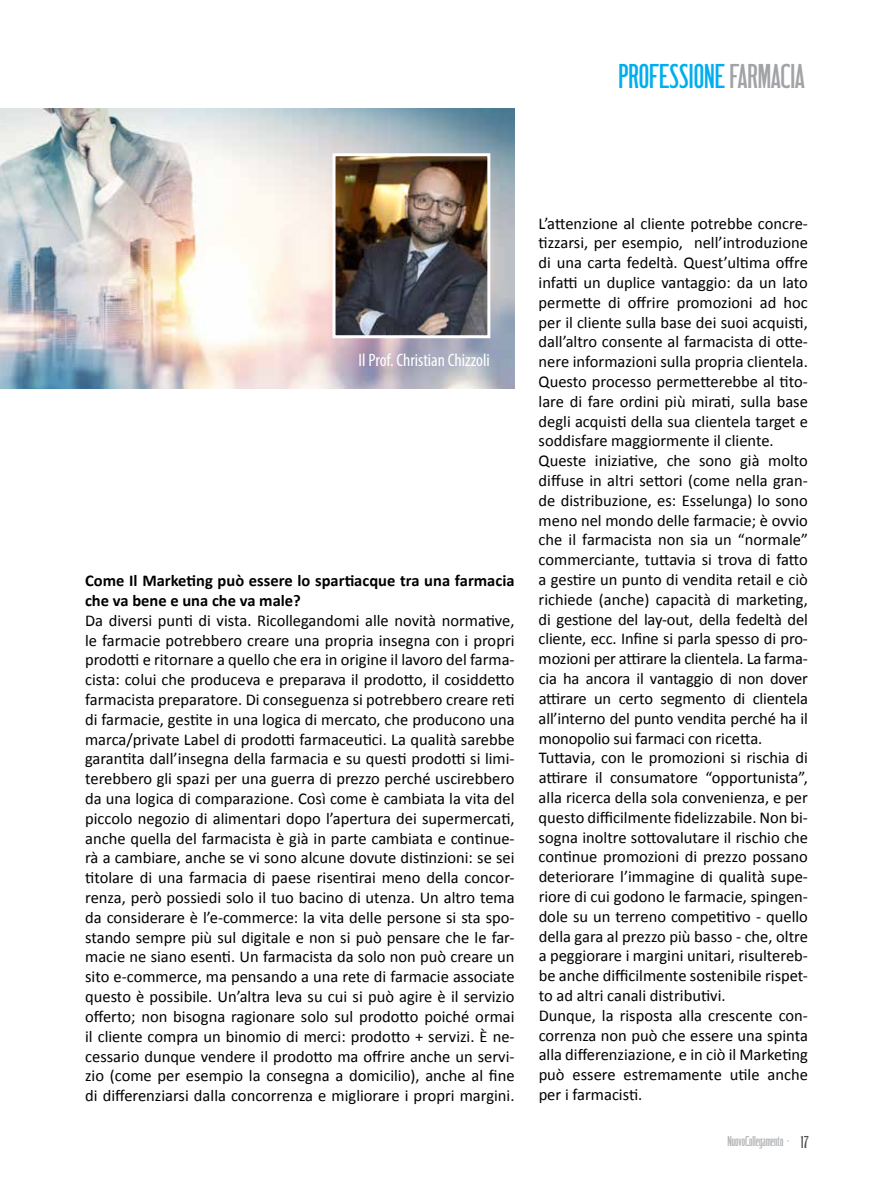
<style>
.page{position:relative;width:893px;height:1191px;background:#fff}
.page>*{position:absolute;margin:0;border:0;box-sizing:border-box;transform-origin:0 0}
.t1{font:36px "HWT Unit Gothic 721";color:#00aeef}
.t2{font:condensed 18px "Myriad Pro";color:#fff}
.t3{font:16.5px/19.8px "Calibri";color:#000}
.t4{font:700 16.5px/19.8px "Calibri";color:#000}
.t5{font:15px "HWT Unit Gothic 721";color:#afb1b4}
.s1{color:#a1a3a6}
.s2{font-size:18px;color:#515254}
</style>
<div class="page">
<img style="left:0;top:108px;width:514px;height:280px">
<img style="left:336px;top:157px;width:150px;height:177px">
<div style="left:332px;top:153px;width:158px;height:185px;border:3px solid #fff"></div>
<h1 class="t1" style="left:618px;top:54px;width:188px">PROFESSIONE <span class="s1">FARMACIA</span></h1>
<p class="t2" style="left:359px;top:349px;width:133px">Il Prof. Christian Chizzoli</p>
<p class="t4" style="left:85px;top:571px;width:431px">Come Il Marketing può essere lo spartiacque tra una farmacia che va bene e una che va male?</p>
<p class="t3" style="left:85px;top:610px;width:431px;text-align:justify">Da diversi punti di vista. Ricollegandomi alle novità normative, le farmacie potrebbero creare una propria insegna con i propri prodotti e ritornare a quello che era in origine il lavoro del farma&shy;cista: colui che produceva e preparava il prodotto, il cosiddetto farmacista preparatore. Di conseguenza si potrebbero creare reti di farmacie, gestite in una logica di mercato, che producono una marca/private Label di prodotti farmaceutici. La qualità sarebbe garantita dall’insegna della farmacia e su questi prodotti si limi&shy;terebbero gli spazi per una guerra di prezzo perché uscirebbero da una logica di comparazione. Così come è cambiata la vita del piccolo negozio di alimentari dopo l’apertura dei supermercati, anche quella del farmacista è già in parte cambiata e continue&shy;rà a cambiare, anche se vi sono alcune dovute distinzioni: se sei titolare di una farmacia di paese risentirai meno della concor&shy;renza, però possiedi solo il tuo bacino di utenza. Un altro tema da considerare è l’e-commerce: la vita delle persone si sta spo&shy;stando sempre più sul digitale e non si può pensare che le far&shy;macie ne siano esenti. Un farmacista da solo non può creare un sito e-commerce, ma pensando a una rete di farmacie associate questo è possibile. Un’altra leva su cui si può agire è il servizio offerto; non bisogna ragionare solo sul prodotto poiché ormai il cliente compra un binomio di merci: prodotto + servizi. È ne&shy;cessario dunque vendere il prodotto ma offrire anche un servi&shy;zio (come per esempio la consegna a domicilio), anche al fine di differenziarsi dalla concorrenza e migliorare i propri margini.</p>
<p class="t3" style="left:539px;top:213px;width:271px">L’attenzione al cliente potrebbe concre&shy;tizzarsi, per esempio, nell’introduzione di una carta fedeltà. Quest’ultima offre infatti un duplice vantaggio: da un lato permette di offrire promozioni ad hoc per il cliente sulla base dei suoi acquisti, dall’altro consente al farmacista di otte&shy;nere informazioni sulla propria clientela.<br>Questo processo permetterebbe al tito&shy;lare di fare ordini più mirati, sulla base degli acquisti della sua clientela target e soddisfare maggiormente il cliente.<br>Queste iniziative, che sono già molto diffuse in altri settori (come nella gran&shy;de distribuzione, es: Esselunga) lo sono meno nel mondo delle farmacie; è ovvio che il farmacista non sia un “normale” commerciante, tuttavia si trova di fatto a gestire un punto di vendita retail e ciò richiede (anche) capacità di marketing, di gestione del lay-out, della fedeltà del cliente, ecc. Infine si parla spesso di pro&shy;mozioni per attirare la clientela. La farma&shy;cia ha ancora il vantaggio di non dover attirare un certo segmento di clientela all’interno del punto vendita perché ha il monopolio sui farmaci con ricetta.<br>Tuttavia, con le promozioni si rischia di attirare il consumatore “opportunista”, alla ricerca della sola convenienza, e per questo difficilmente fidelizzabile. Non bi&shy;sogna inoltre sottovalutare il rischio che continue promozioni di prezzo possano deteriorare l’immagine di qualità supe&shy;riore di cui godono le farmacie, spingen&shy;dole su un terreno competitivo - quello della gara al prezzo più basso - che, oltre a peggiorare i margini unitari, risultereb&shy;be anche difficilmente sostenibile rispet&shy;to ad altri canali distributivi.<br>Dunque, la risposta alla crescente con&shy;correnza non può che essere una spinta alla differenziazione, e in ciò il Marketing può essere estremamente utile anche per i farmacisti.</p>
<p class="t5" style="left:727px;top:1132px;width:83px">NuovoCollegamento - <span class="s2">17</span></p>
</div>
